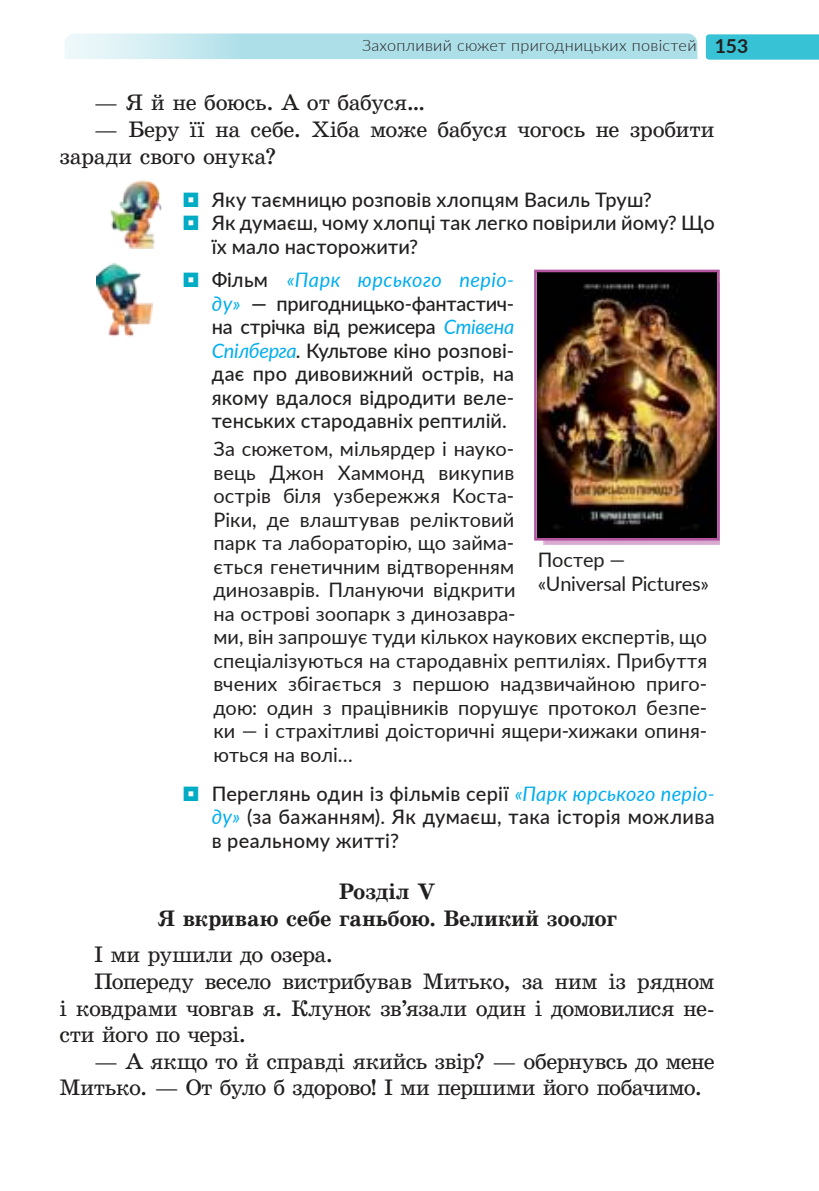
<style>
.page{position:relative;width:819px;height:1191px;background:#fff}
.page>*{position:absolute;margin:0;border:0;box-sizing:border-box;transform-origin:0 0}
.t1{font:22.75px/26.6px "School Book Alx";letter-spacing:-.025em;color:#221f1f}
.t2{font:700 22.75px/26.6px "School Book Alx";letter-spacing:-.01em;color:#221f1f;text-align:center}
.t3{font:19.95px/23.4px "Lato";letter-spacing:.005em;color:#221f1f}
.t4{font:500 19.95px/23.4px "Lato";letter-spacing:.005em;color:#221f1f;text-align:justify}
.t5{font:300 15.75px "Lato";letter-spacing:.02em;color:#221f1f}
.s1{font-weight:700;font-size:19.25px}
.s2{font-weight:400;font-style:italic;color:#00adef}
</style>
<div class="page">
<img style="left:110px;top:180px;width:52px;height:68px">
<div style="left:543px;top:283px;width:177px;height:262px;background:#b355a0;opacity:.5"></div>
<img style="left:538px;top:274px;width:177px;height:262px">
<div style="left:534px;top:270px;width:185px;height:270px;border:3px solid #b355a0"></div>
<img style="left:97px;top:264px;width:56px;height:73px">
<svg style="left:65px;top:33px;width:754px;height:27px;background:#aae0e9"></svg>
<p class="t5" style="left:362px;top:34px;width:387px">Захопливий сюжет пригодницьких повістей <span class="s1">153</span></p>
<p class="t1" style="left:94px;top:90px;width:333px">— Я й не боюсь. А от бабуся…</p>
<p class="t1" style="left:60px;top:116px;width:656px;text-indent:35px">— Беру її на себе. Хіба може бабуся чогось не зробити заради свого онука?</p>
<p class="t4" style="left:212px;top:187px;width:504px;text-align:left">Яку таємницю розповів хлопцям Василь Труш?<br>Як думаєш, чому хлопці так легко повірили йому? Що їх мало насторожити?</p>
<p class="t4" style="left:212px;top:267px;width:304px">Фільм <span class="s2">«Парк юрського періо&shy;ду»</span> — пригодницько-фантастич&shy;на стрічка від режисера <span class="s2">Стівена Спілберга</span>. Культове кіно розпові&shy;дає про дивовижний острів, на якому вдалося відродити веле&shy;тенських стародавніх рептилій.</p>
<p class="t3" style="left:213px;top:436px;width:495px">За сюжетом, мільярдер і науко-<br>вець Джон Хаммонд викупив<br>острів біля узбережжя Коста-<br>Ріки, де влаштував реліктовий<br>парк та лабораторію, що займа-<br>ється генетичним відтворенням<br>динозаврів. Плануючи відкрити<br>на острові зоопарк з динозавра-<br>ми, він запрошує туди кількох наукових експертів, що спеціалізуються на стародавніх рептиліях. Прибуття вчених збігається з першою надзвичайною приго&shy;дою: один з працівників порушує протокол безпе&shy;ки — і страхітливі доісторичні ящери-хижаки опиня&shy;ються на волі…</p>
<p class="t4" style="left:212px;top:781px;width:504px">Переглянь один із фільмів серії <span class="s2">«Парк юрського періо&shy;ду»</span> (за бажанням). Як думаєш, така історія можлива в реальному житті?</p>
<p class="t2" style="left:157px;top:878px;width:461px">Розділ V<br>Я вкриваю себе ганьбою. Великий зоолог</p>
<p class="t1" style="left:94px;top:941px;width:241px">І ми рушили до озера.</p>
<p class="t1" style="left:94px;top:968px;width:622px">Попереду весело вистрибував Митько, за ним із рядном</p>
<p class="t1" style="left:60px;top:994px;width:656px">і ковдрами човгав я. Клунок зв’язали один і домовилися не-</p>
<p class="t1" style="left:60px;top:1021px;width:188px">сти його по черзі.</p>
<p class="t1" style="left:60px;top:1048px;width:656px;text-indent:35px">— А якщо то й справді якийсь звір? — обернувсь до мене<br>Митько. — От було б здорово! І ми першими його побачимо.</p>
<p class="t3" style="left:537px;top:547px;width:173px">Постер — «Universal Pictures»</p>
</div>
